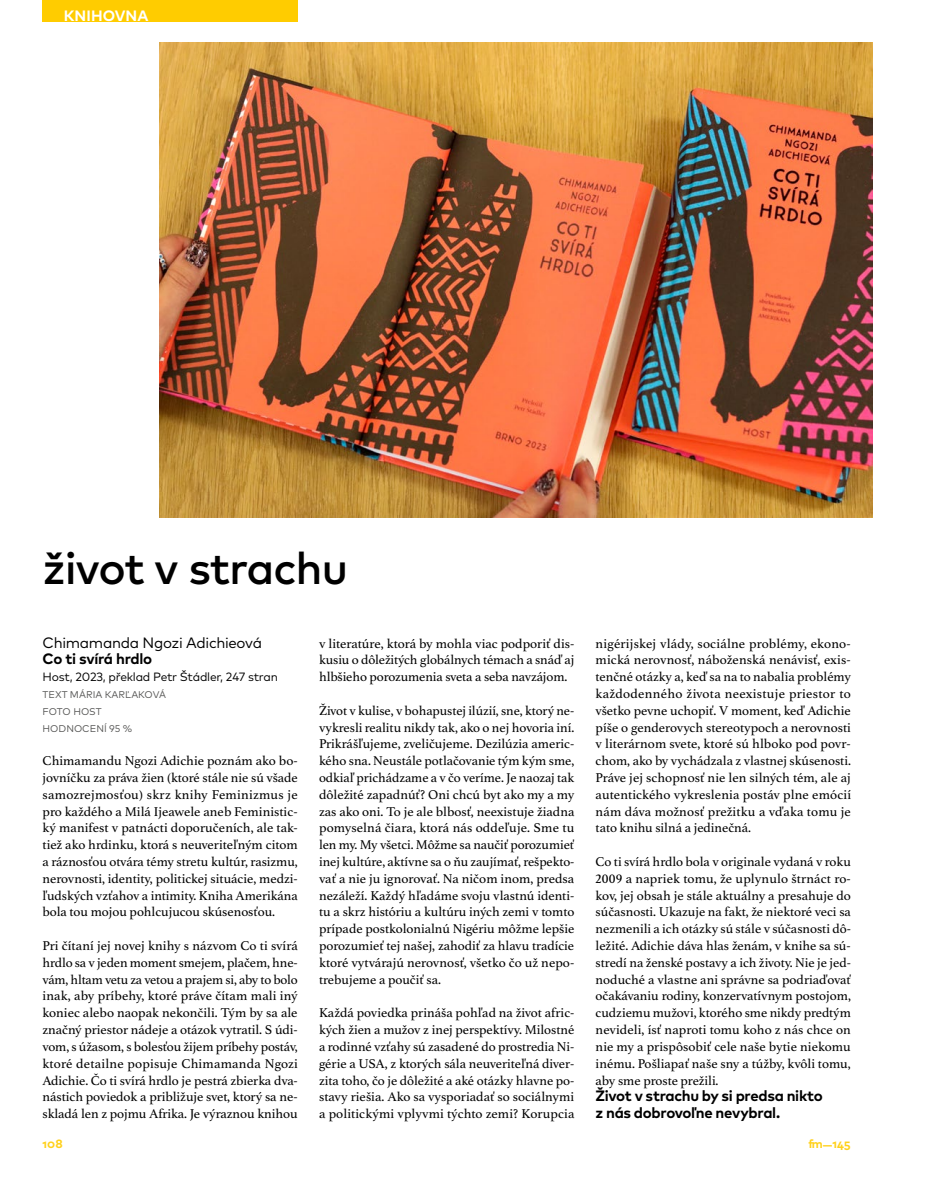
<style>
.page{position:relative;width:936px;height:1191px;background:#fff}
.page>*{position:absolute;margin:0;border:0;box-sizing:border-box;transform-origin:0 0}
.t1{font:500 45px "Mark Pro";letter-spacing:-.025em;color:#000}
.t2{font:700 15px/16.8px "Mark Pro";letter-spacing:-.02em;color:#000}
.t3{font:15px "Mark Pro";letter-spacing:-.02em;color:#000}
.t4{font:700 15px "Mark Pro";letter-spacing:.005em;color:#fff}
.t5{font:13.5px/16.8px "Athelas";color:#000;text-align:justify}
.t6{font:12px "Mark Pro";letter-spacing:-.02em;color:#000}
.t7{font:700 12px "Mark Pro";color:#ffd11b}
.t8{font:9.75px/16.8px "Mark Pro";letter-spacing:.005em;color:#575756}
</style>
<div class="page">
<img style="left:159px;top:43px;width:713px;height:474px">
<div style="left:43px;top:0;width:255px;height:21px;background:#fc0"></div>
<p class="t4" style="left:64px;top:5px;width:86px">KNIHOVNA</p>
<h1 class="t1" style="left:43px;top:534px;width:307px">život v strachu</h1>
<p class="t3" style="left:43px;top:631px;width:221px">Chimamanda Ngozi Adichieová</p>
<p class="t2" style="left:43px;top:649px;width:111px">Co ti svírá hrdlo</p>
<p class="t6" style="left:43px;top:668px;width:237px">Host, 2023, překlad Petr Štádler, 247 stran</p>
<p class="t8" style="left:43px;top:685px;width:125px">TEXT MÁRIA KARĽAKOVÁ<br>FOTO HOST<br>HODNOCENÍ 95 %</p>
<p class="t5" style="left:43px;top:752px;width:257px">Chimamandu Ngozi Adichie poznám ako bo&shy;jovníčku za práva žien (ktoré stále nie sú všade samozrejmosťou) skrz knihy Feminizmus je pro každého a Milá Ijeawele aneb Feministic&shy;ký manifest v patnácti doporučeních, ale tak&shy;tiež ako hrdinku, ktorá s neuveriteľným citom a ráznosťou otvára témy stretu kultúr, rasizmu, nerovnosti, identity, politickej situácie, medzi&shy;ľudských vzťahov a intimity. Kniha Amerikána bola tou mojou pohlcujucou skúsenosťou.</p>
<p class="t5" style="left:43px;top:937px;width:257px">Pri čítaní jej novej knihy s názvom Co ti svírá hrdlo sa v jeden moment smejem, plačem, hne&shy;vám, hltam vetu za vetou a prajem si, aby to bolo inak, aby príbehy, ktoré práve čítam mali iný koniec alebo naopak nekončili. Tým by sa ale značný priestor nádeje a otázok vytratil. S údi&shy;vom, s úžasom, s bolesťou žijem príbehy postáv, ktoré detailne popisuje Chimamanda Ngozi Adichie. Čo ti svírá hrdlo je pestrá zbierka dva&shy;nástich poviedok a približuje svet, ktorý sa ne&shy;skladá len z pojmu Afrika. Je výraznou knihou</p>
<p class="t5" style="left:319px;top:635px;width:257px">v literatúre, ktorá by mohla viac podporiť dis&shy;kusiu o dôležitých globálnych témach a snáď aj hlbšieho porozumenia sveta a seba navzájom.</p>
<p class="t5" style="left:319px;top:702px;width:257px">Život v kulise, v bohapustej ilúzií, sne, ktorý ne&shy;vykresli realitu nikdy tak, ako o nej hovoria iní.<br>Prikrášľujeme, zveličujeme. Dezilúzia americ&shy;kého sna. Neustále potlačovanie tým kým sme, odkiaľ prichádzame a v čo veríme. Je naozaj tak dôležité zapadnúť? Oni chcú byt ako my a my zas ako oni. To je ale blbosť, neexistuje žiadna pomyselná čiara, ktorá nás oddeľuje. Sme tu len my. My všetci. Môžme sa naučiť porozumieť inej kultúre, aktívne sa o ňu zaujímať, rešpekto&shy;vať a nie ju ignorovať. Na ničom inom, predsa nezáleží. Každý hľadáme svoju vlastnú identi&shy;tu a skrz históriu a kultúru iných zemi v tomto prípade postkolonialnú Nigériu môžme lepšie porozumieť tej našej, zahodiť za hlavu tradície ktoré vytvárajú nerovnosť, všetko čo už nepo&shy;trebujeme a poučiť sa.</p>
<p class="t5" style="left:319px;top:1004px;width:257px">Každá poviedka prináša pohľad na život afric&shy;kých žien a mužov z inej perspektívy. Milostné a rodinné vzťahy sú zasadené do prostredia Ni&shy;gérie a USA, z ktorých sála neuveriteľná diver&shy;zita toho, čo je dôležité a aké otázky hlavne po&shy;stavy riešia. Ako sa vysporiadať so sociálnymi a politickými vplyvmi týchto zemi? Korupcia</p>
<p class="t5" style="left:595px;top:635px;width:257px">nigérijskej vlády, sociálne problémy, ekono&shy;mická nerovnosť, náboženská nenávisť, exis&shy;tenčné otázky a, keď sa na to nabalia problémy každodenného života neexistuje priestor to všetko pevne uchopiť. V moment, keď Adichie píše o genderovych stereotypoch a nerovnosti v literárnom svete, ktoré sú hlboko pod povr&shy;chom, ako by vychádzala z vlastnej skúsenosti.<br>Práve jej schopnosť nie len silných tém, ale aj autentického vykreslenia postáv plne emócií nám dáva možnosť prežitku a vďaka tomu je tato knihu silná a jedinečná.</p>
<p class="t5" style="left:595px;top:853px;width:257px">Co ti svírá hrdlo bola v originale vydaná v roku 2009 a napriek tomu, že uplynulo štrnáct ro&shy;kov, jej obsah je stále aktuálny a presahuje do súčasnosti. Ukazuje na fakt, že niektoré veci sa nezmenili a ich otázky sú stále v súčasnosti dô&shy;ležité. Adichie dáva hlas ženám, v knihe sa sú&shy;stredí na ženské postavy a ich životy. Nie je jed&shy;noduché a vlastne ani správne sa podriaďovať očakávaniu rodiny, konzervatívnym postojom, cudziemu mužovi, ktorého sme nikdy predtým nevideli, ísť naproti tomu koho z nás chce on nie my a prispôsobiť cele naše bytie niekomu inému. Pošliapať naše sny a túžby, kvôli tomu, aby sme proste prežili.</p>
<p class="t2" style="left:595px;top:1086px;width:229px">Život v strachu by si predsa nikto z nás dobrovoľne nevybral.</p>
<p class="t7" style="left:43px;top:1135px;width:22px">108</p>
<p class="t7" style="left:808px;top:1135px;width:44px">fm—145</p>
</div>
